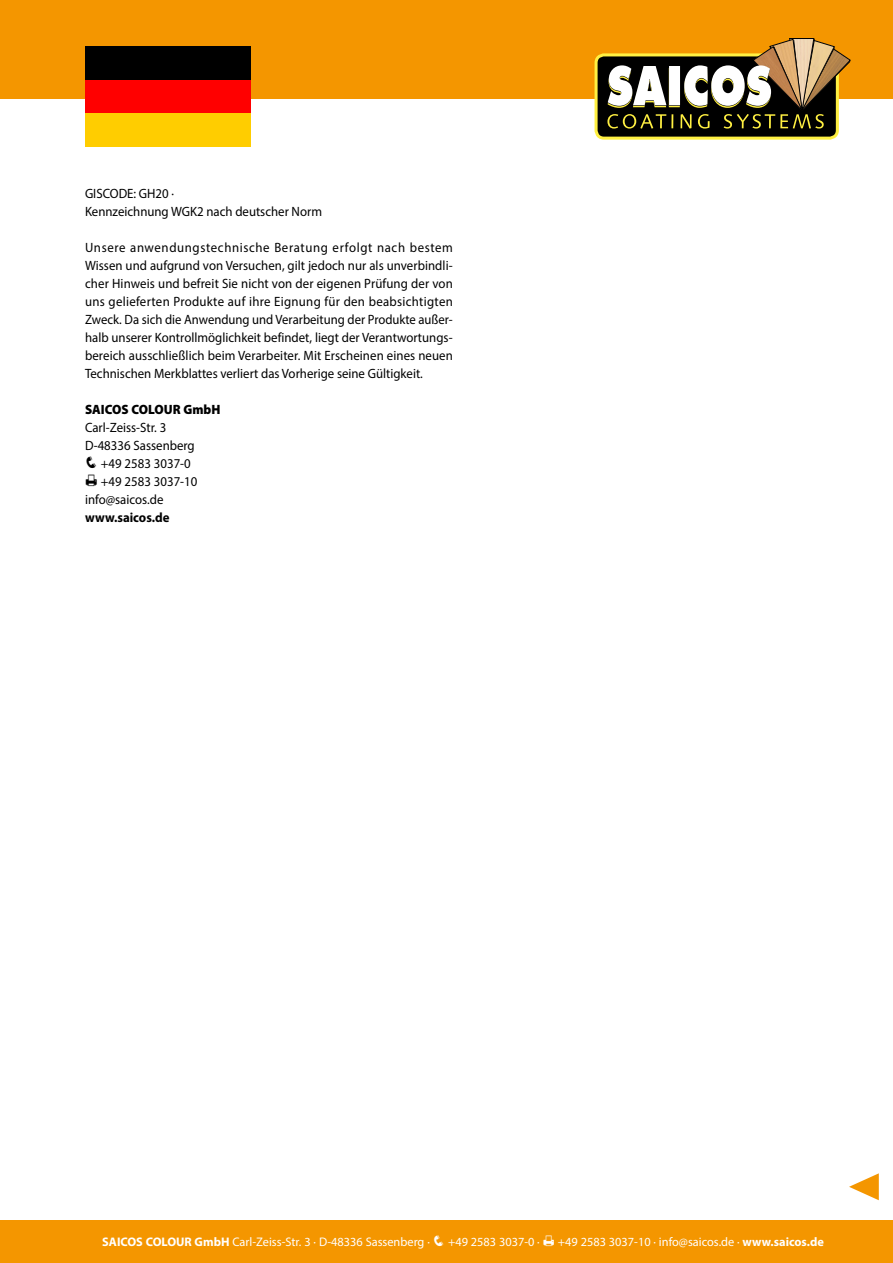
<style>
.page{position:relative;width:893px;height:1263px;background:#fff}
.page>*{position:absolute;margin:0;border:0;box-sizing:border-box;transform-origin:0 0}
.t1{font:13.5px/18px "Myriad Pro";color:#000;scale:.95 1}
.t2{font:900 13.5px "Myriad Pro";color:#000;scale:.95 1}
.t3{font:700 13.5px "Myriad Pro";color:#000;scale:.95 1}
.t4{font:12.45px "Myriad Pro";color:#fff}
.s1{font-weight:700}
</style>
<div class="page">
<div style="left:0;top:0;width:893px;height:99px;background:#f49600"></div>
<div style="left:596px;top:55px;width:241px;height:83px;background:#000;border-radius:8px"></div>
<div style="left:594px;top:53px;width:245px;height:87px;border:3px solid #fff042;border-radius:8px"></div>
<svg style="left:607px;top:38px;width:243px;height:91px"></svg>
<div style="left:0;top:1220px;width:893px;height:43px;background:#f49600"></div>
<div style="left:85px;top:47px;width:166px;height:33px;background:#000"></div>
<div style="left:85px;top:80px;width:166px;height:33px;background:#f00"></div>
<div style="left:85px;top:113px;width:166px;height:33px;background:#ffcd00"></div>
<svg style="left:849px;top:1173px;width:30px;height:27px"></svg>
<p class="t1" style="left:85px;top:184px;width:251px">GISCODE: GH20 ·<br>Kennzeichnung WGK2 nach deutscher Norm</p>
<p class="t1" style="left:85px;top:238px;width:389px;text-align:justify">Unsere anwendungstechnische Beratung erfolgt nach bestem Wissen und aufgrund von Versuchen, gilt jedoch nur als unverbindli&shy;cher Hinweis und befreit Sie nicht von der eigenen Prüfung der von uns gelieferten Produkte auf ihre Eignung für den beabsichtigten Zweck. Da sich die Anwendung und Verarbeitung der Produkte außer&shy;halb unserer Kontrollmöglichkeit befindet, liegt der Verantwortungs&shy;bereich ausschließlich beim Verarbeiter. Mit Erscheinen eines neuen Technischen Merkblattes verliert das Vorherige seine Gültigkeit.</p>
<p class="t2" style="left:85px;top:400px;width:144px">SAICOS COLOUR GmbH</p>
<p class="t1" style="left:85px;top:418px;width:117px">Carl-Zeiss-Str. 3<br>D-48336 Sassenberg</p>
<p class="t1" style="left:85px;top:454px;width:113px">❑ +49 2583 3037-0</p>
<p class="t1" style="left:101px;top:472px;width:103px">+49 2583 3037-10</p>
<p class="t1" style="left:85px;top:490px;width:84px">info@saicos.de</p>
<p class="t3" style="left:85px;top:509px;width:90px">www.saicos.de</p>
<p class="t4" style="left:102px;top:1234px;width:439px"><span class="s1">SAICOS COLOUR GmbH</span> Carl-Zeiss-Str. 3 · D-48336 Sassenberg · ❑ +49 2583 3037-0 ·</p>
<p class="t4" style="left:558px;top:1234px;width:267px">+49 2583 3037-10 · info@saicos.de · <span class="s1">www.saicos.de</span></p>
</div>
